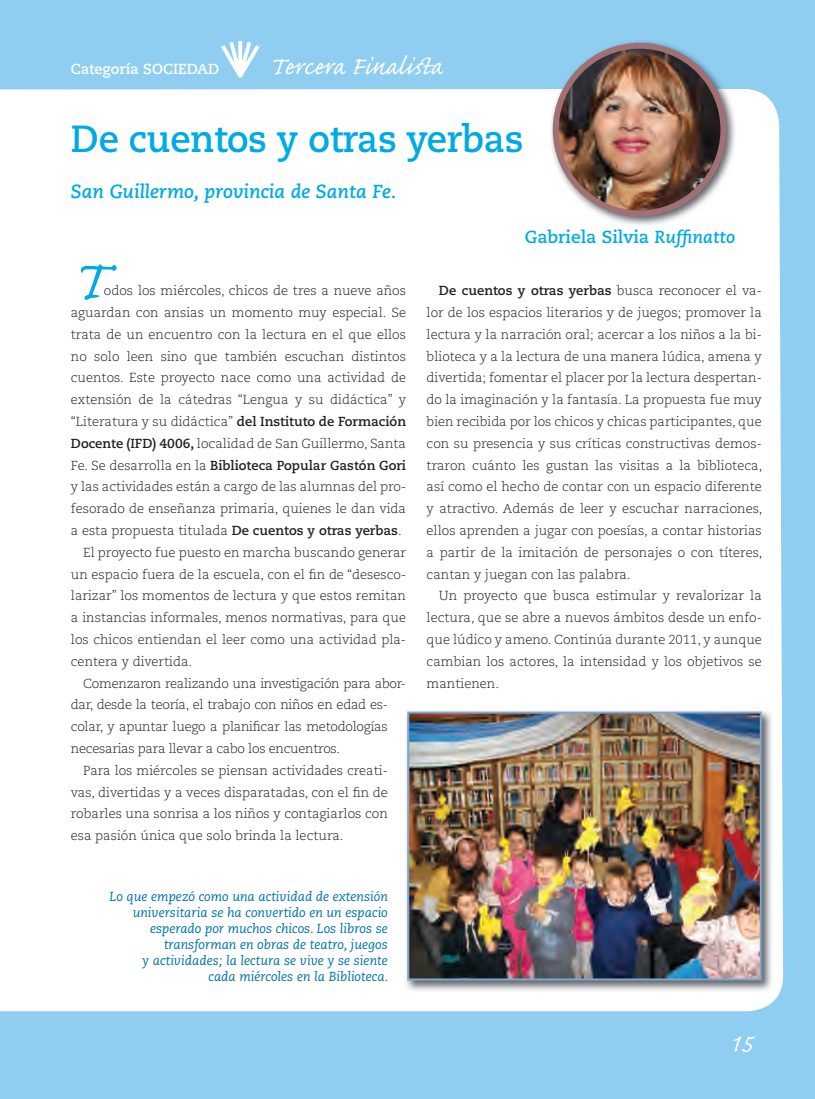
<style>
.page{position:relative;width:815px;height:1099px;background:#fff}
.page>*{position:absolute;margin:0;border:0;box-sizing:border-box;transform-origin:0 0}
.t1{font:72.62px "Caflisch Script Pro";color:#00abe5}
.t2{font:700 37.75px "Caecilia LT Std";letter-spacing:-.01em;color:#00abe5;scale:.96 1}
.t3{font:32px "Caflisch Script Pro";color:#fff}
.t4{font:italic 700 18.88px "Caecilia LT Std";color:#00abe5}
.t5{font:700 17.38px "Caecilia LT Std";color:#00abe5}
.t6{font:700 14.5px "Caecilia LT Std";color:#fff}
.t7{font:300 13.12px/21.8px "Caecilia LT Std";color:#231f20;text-align:justify}
.t8{font:italic 13.12px/16px "Caecilia LT Std";color:#0071ad;text-align:right}
.t9{font:300 13.12px "Caecilia LT Std";letter-spacing:-.02em;color:#231f20}
.t10{font:700 13.12px "Caecilia LT Std";color:#231f20}
.s1{font-weight:700}
.s2{font-weight:300}
.s3{font-style:italic}
</style>
<div class="page">
<div style="left:0;top:0;width:815px;height:1098px;background:#8fcef1"></div>
<div style="left:0;top:89px;width:783px;height:922px;background:#fff"></div>
<img style="left:549px;top:41px;width:187px;height:185px">
<img style="left:556px;top:46px;width:167px;height:167px;border-radius:84px">
<div style="left:553px;top:43px;width:173px;height:173px;border:6px solid #9f7075;border-radius:50%"></div>
<svg style="left:221px;top:41px;width:39px;height:37px"></svg>
<img style="left:404px;top:708px;width:369px;height:283px">
<img style="left:410px;top:714px;width:349px;height:263px">
<div style="left:407px;top:711px;width:355px;height:269px;border:2px solid #7ea6cf"></div>
<p class="t6" style="left:71px;top:61px;width:150px">Categoría SOCIEDAD</p>
<h3 class="t3" style="left:269px;top:50px;width:175px">Tercera Finalista</h3>
<h2 class="t2" style="left:71px;top:116px;width:473px">De cuentos y otras yerbas</h2>
<h3 class="t4" style="left:71px;top:180px;width:327px">San Guillermo, provincia de Santa Fe.</h3>
<h1 class="t1" style="left:70px;top:243px;width:39px">T</h1>
<p class="t7" style="left:104px;top:280px;width:304px">odos los miércoles, chicos de tres a nueve años</p>
<p class="t7" style="left:71px;top:302px;width:337px">aguardan con ansias un momento muy especial. Se</p>
<p class="t7" style="left:71px;top:324px;width:337px">trata de un encuentro con la lectura en el que ellos</p>
<p class="t7" style="left:71px;top:345px;width:337px">no solo leen sino que también escuchan distintos</p>
<p class="t7" style="left:71px;top:367px;width:337px">cuentos. Este proyecto nace como una actividad de</p>
<p class="t7" style="left:71px;top:389px;width:337px">extensión de la cátedras “Lengua y su didáctica” y</p>
<p class="t7" style="left:71px;top:411px;width:337px">“Literatura y su didáctica” <span class="s1">del Instituto de Formación</span></p>
<p class="t7" style="left:71px;top:432px;width:337px"><span class="s1">Docente (IFD) 4006,</span> localidad de San Guillermo, Santa</p>
<p class="t10" style="left:71px;top:457px;width:337px"><span class="s2">Fe. Se desarrolla en la</span> Biblioteca Popular Gastón Gori</p>
<p class="t7" style="left:71px;top:476px;width:337px">y las actividades están a cargo de las alumnas del pro-</p>
<p class="t7" style="left:71px;top:498px;width:337px">fesorado de enseñanza primaria, quienes le dan vida</p>
<p class="t7" style="left:71px;top:520px;width:332px">a esta propuesta titulada <span class="s1">De cuentos y otras yerbas</span>.</p>
<p class="t7" style="left:83px;top:541px;width:324px">El proyecto fue puesto en marcha buscando generar</p>
<p class="t7" style="left:71px;top:563px;width:337px">un espacio fuera de la escuela, con el fin de “desesco-</p>
<p class="t7" style="left:71px;top:585px;width:337px">larizar” los momentos de lectura y que estos remitan</p>
<p class="t7" style="left:71px;top:607px;width:337px">a instancias informales, menos normativas, para que</p>
<p class="t7" style="left:71px;top:629px;width:337px">los chicos entiendan el leer como una actividad pla-</p>
<p class="t7" style="left:71px;top:650px;width:123px">centera y divertida.</p>
<p class="t9" style="left:83px;top:675px;width:324px">Comenzaron realizando una investigación para abor-</p>
<p class="t9" style="left:71px;top:697px;width:319px">dar, desde la teoría, el trabajo con niños en edad es-</p>
<p class="t9" style="left:71px;top:719px;width:318px">colar, y apuntar luego a planificar las metodologías</p>
<p class="t9" style="left:71px;top:741px;width:271px">necesarias para llevar a cabo los encuentros.</p>
<p class="t7" style="left:83px;top:759px;width:306px">Para los miércoles se piensan actividades creati-</p>
<p class="t7" style="left:71px;top:781px;width:318px">vas, divertidas y a veces disparatadas, con el fin de</p>
<p class="t7" style="left:71px;top:803px;width:318px">robarles una sonrisa a los niños y contagiarlos con</p>
<p class="t7" style="left:71px;top:825px;width:274px">esa pasión única que solo brinda la lectura.</p>
<p class="t8" style="left:110px;top:888px;width:280px">Lo que empezó como una actividad de extensión universitaria se ha convertido en un espacio esperado por muchos chicos. Los libros se transforman en obras de teatro, juegos<br>y actividades; la lectura se vive y se siente<br>cada miércoles en la Biblioteca.</p>
<h3 class="t5" style="left:525px;top:227px;width:212px">Gabriela Silvia <span class="s3">Ruffinatto</span></h3>
<p class="t7" style="left:427px;top:280px;width:337px;text-indent:12px"><span class="s1">De cuentos y otras yerbas</span> busca reconocer el va&shy;lor de los espacios literarios y de juegos; promover la lectura y la narración oral; acercar a los niños a la bi&shy;blioteca y a la lectura de una manera lúdica, amena y divertida; fomentar el placer por la lectura despertan&shy;do la imaginación y la fantasía. La propuesta fue muy bien recibida por los chicos y chicas participantes, que con su presencia y sus críticas constructivas demos&shy;traron cuánto les gustan las visitas a la biblioteca, así como el hecho de contar con un espacio diferente y atractivo. Además de leer y escuchar narraciones, ellos aprenden a jugar con poesías, a contar historias a partir de la imitación de personajes o con títeres, cantan y juegan con las palabra.</p>
<p class="t7" style="left:427px;top:585px;width:337px;text-indent:12px">Un proyecto que busca estimular y revalorizar la lectura, que se abre a nuevos ámbitos desde un enfo&shy;que lúdico y ameno. Continúa durante 2011, y aunque cambian los actores, la intensidad y los objetivos se mantienen.</p>
<h3 class="t3" style="left:729px;top:1026px;width:25px">15</h3>
</div>
